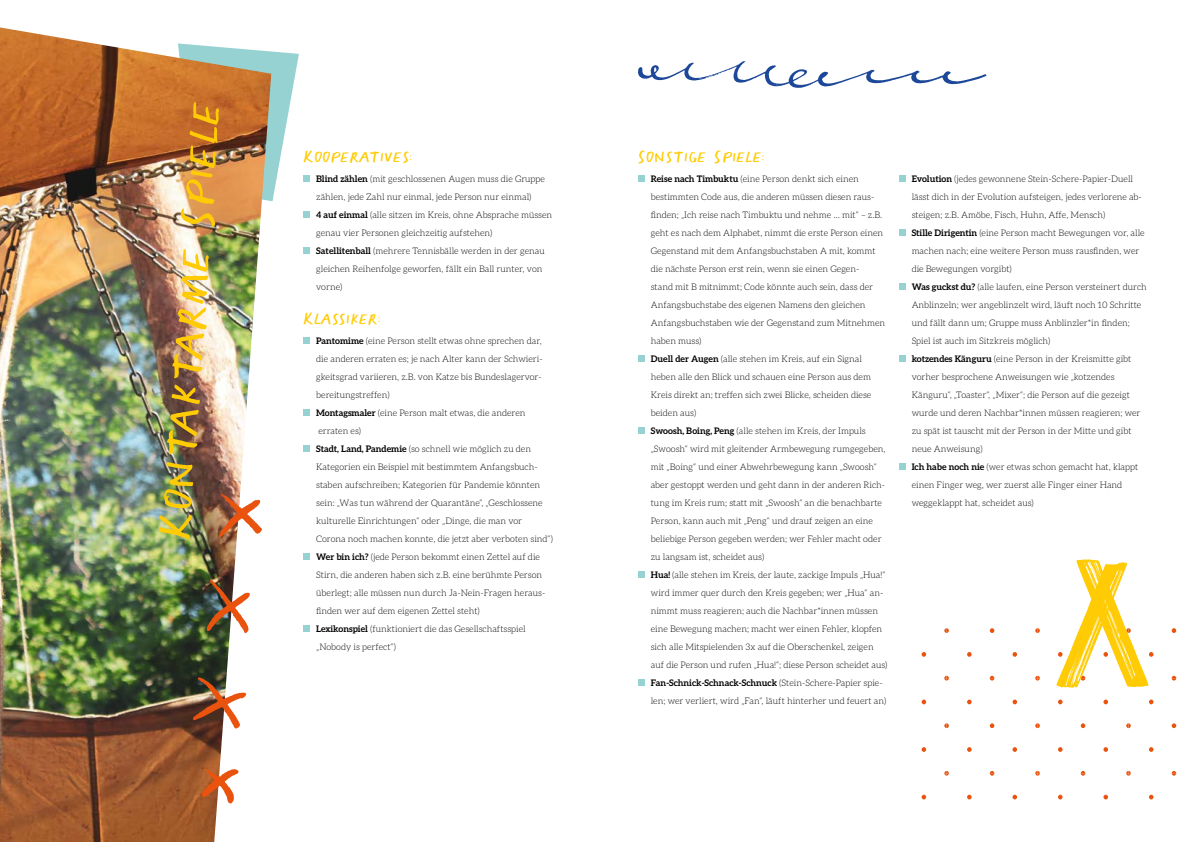
<style>
.page{position:relative;width:1191px;height:842px;background:#fff}
.page>*{position:absolute;margin:0;border:0;box-sizing:border-box;transform-origin:0 0}
.t1{font:99.1px "Quisas null";color:#fecb04}
.t2{font:37px "Quisas null";color:#fecb04}
.t3{font:300 9px/18px "Aleo";color:#000}
.s1{font-weight:700}
</style>
<div class="page">
<svg style="left:271px;top:51px;width:28px;height:150px"></svg>
<img style="left:0;top:27px;width:271px;height:815px">
<svg style="left:219px;top:494px;width:43px;height:44px"></svg>
<svg style="left:193px;top:677px;width:53px;height:52px"></svg>
<svg style="left:202px;top:769px;width:36px;height:34px"></svg>
<svg style="left:206px;top:580px;width:44px;height:53px"></svg>
<svg style="left:1171px;top:628px;width:5px;height:5px"></svg>
<svg style="left:1171px;top:723px;width:5px;height:5px"></svg>
<svg style="left:1149px;top:747px;width:4px;height:5px"></svg>
<svg style="left:1149px;top:699px;width:4px;height:5px"></svg>
<svg style="left:1171px;top:676px;width:5px;height:4px"></svg>
<svg style="left:1149px;top:795px;width:4px;height:4px"></svg>
<svg style="left:1171px;top:771px;width:5px;height:5px"></svg>
<svg style="left:1126px;top:723px;width:4px;height:5px"></svg>
<svg style="left:1080px;top:723px;width:5px;height:5px"></svg>
<svg style="left:1058px;top:747px;width:4px;height:5px"></svg>
<svg style="left:1103px;top:747px;width:5px;height:5px"></svg>
<svg style="left:1058px;top:699px;width:4px;height:5px"></svg>
<svg style="left:1103px;top:699px;width:5px;height:5px"></svg>
<svg style="left:1058px;top:795px;width:4px;height:4px"></svg>
<svg style="left:1103px;top:795px;width:5px;height:4px"></svg>
<svg style="left:1126px;top:771px;width:4px;height:5px"></svg>
<svg style="left:1080px;top:771px;width:5px;height:5px"></svg>
<svg style="left:1035px;top:628px;width:4px;height:5px"></svg>
<svg style="left:989px;top:628px;width:5px;height:5px"></svg>
<svg style="left:967px;top:652px;width:4px;height:5px"></svg>
<svg style="left:1012px;top:652px;width:5px;height:5px"></svg>
<svg style="left:1035px;top:723px;width:4px;height:5px"></svg>
<svg style="left:989px;top:723px;width:5px;height:5px"></svg>
<svg style="left:967px;top:747px;width:4px;height:5px"></svg>
<svg style="left:1012px;top:747px;width:5px;height:5px"></svg>
<svg style="left:967px;top:699px;width:4px;height:5px"></svg>
<svg style="left:1012px;top:699px;width:5px;height:5px"></svg>
<svg style="left:1035px;top:676px;width:4px;height:4px"></svg>
<svg style="left:989px;top:676px;width:5px;height:4px"></svg>
<svg style="left:967px;top:795px;width:4px;height:4px"></svg>
<svg style="left:1012px;top:795px;width:5px;height:4px"></svg>
<svg style="left:1035px;top:771px;width:4px;height:5px"></svg>
<svg style="left:989px;top:771px;width:5px;height:5px"></svg>
<svg style="left:944px;top:628px;width:5px;height:5px"></svg>
<svg style="left:921px;top:652px;width:5px;height:5px"></svg>
<svg style="left:944px;top:723px;width:5px;height:5px"></svg>
<svg style="left:921px;top:747px;width:5px;height:5px"></svg>
<svg style="left:921px;top:699px;width:5px;height:5px"></svg>
<svg style="left:944px;top:676px;width:5px;height:4px"></svg>
<svg style="left:921px;top:795px;width:5px;height:4px"></svg>
<svg style="left:944px;top:771px;width:5px;height:5px"></svg>
<svg style="left:1056px;top:559px;width:97px;height:130px"></svg>
<svg style="left:638px;top:61px;width:348px;height:27px"></svg>
<div style="left:303px;top:175px;width:7px;height:7px;background:#97d2d2"></div>
<div style="left:303px;top:211px;width:7px;height:7px;background:#97d2d2"></div>
<div style="left:303px;top:247px;width:7px;height:7px;background:#97d2d2"></div>
<div style="left:303px;top:337px;width:7px;height:7px;background:#97d2d2"></div>
<div style="left:303px;top:409px;width:7px;height:7px;background:#97d2d2"></div>
<div style="left:303px;top:445px;width:7px;height:7px;background:#97d2d2"></div>
<div style="left:303px;top:553px;width:7px;height:7px;background:#97d2d2"></div>
<div style="left:303px;top:625px;width:7px;height:7px;background:#97d2d2"></div>
<div style="left:638px;top:175px;width:6px;height:7px;background:#97d2d2"></div>
<div style="left:638px;top:355px;width:6px;height:7px;background:#97d2d2"></div>
<div style="left:638px;top:427px;width:6px;height:7px;background:#97d2d2"></div>
<div style="left:638px;top:571px;width:6px;height:7px;background:#97d2d2"></div>
<div style="left:638px;top:679px;width:6px;height:7px;background:#97d2d2"></div>
<div style="left:899px;top:175px;width:6px;height:7px;background:#97d2d2"></div>
<div style="left:899px;top:229px;width:6px;height:7px;background:#97d2d2"></div>
<div style="left:899px;top:283px;width:6px;height:7px;background:#97d2d2"></div>
<div style="left:899px;top:355px;width:6px;height:7px;background:#97d2d2"></div>
<div style="left:899px;top:463px;width:6px;height:7px;background:#97d2d2"></div>
<h1 class="t1" style="left:102px;top:534px;width:442px;rotate:-86deg">Kontaktarme Spiele</h1>
<h2 class="t2" style="left:303px;top:129px;width:110px">Kooperatives:</h2>
<p class="t3" style="left:316px;top:169px;width:238px"><span class="s1">Blind zählen</span> (mit geschlossenen Augen muss die Gruppe zählen, jede Zahl nur einmal, jede Person nur einmal)<br><span class="s1">4 auf einmal</span> (alle sitzen im Kreis, ohne Absprache müssen genau vier Personen gleichzeitig aufstehen)<br><span class="s1">Satellitenball</span> (mehrere Tennisbälle werden in der genau gleichen Reihenfolge geworfen, fällt ein Ball runter, von vorne)</p>
<h2 class="t2" style="left:303px;top:291px;width:78px">Klassiker:</h2>
<p class="t3" style="left:316px;top:331px;width:238px"><span class="s1">Pantomime</span> (eine Person stellt etwas ohne sprechen dar, die anderen erraten es; je nach Alter kann der Schwieri&shy;gkeitsgrad variieren, z.B. von Katze bis Bundeslagervo--- r&shy;bereitungstreffen)<br><span class="s1">Montagsmaler</span> (eine Person malt etwas, die anderen erraten es)<br><span class="s1">Stadt, Land, Pandemie</span> (so schnell wie möglich zu den Kategorien ein Beispiel mit bestimmtem Anfangsbuch&shy;staben aufschreiben; Kategorien für Pandemie könnten sein: „Was tun während der Quarantäne“, „Geschlossene kulturelle Einrichtungen“ oder „Dinge, die man vor Corona noch machen konnte, die jetzt aber verboten sind“)<br><span class="s1">Wer bin ich?</span> (jede Person bekommt einen Zettel auf die Stirn, die anderen haben sich z.B. eine berühmte Person überlegt; alle müssen nun durch Ja-Nein-Fragen heraus&shy;finden wer auf dem eigenen Zettel steht)<br><span class="s1">Lexikonspiel</span> (funktioniert die das Gesellschaftsspiel „Nobody is perfect“)</p>
<h2 class="t2" style="left:638px;top:129px;width:128px">Sonstige Spiele:</h2>
<p class="t3" style="left:651px;top:169px;width:238px"><span class="s1">Reise nach Timbuktu</span> (eine Person denkt sich einen bestimmten Code aus, die anderen müssen diesen raus&shy;finden; „Ich reise nach Timbuktu und nehme … mit“ – z.B. geht es nach dem Alphabet, nimmt die erste Person einen Gegenstand mit dem Anfangsbuchstaben A mit, kommt die nächste Person erst rein, wenn sie einen Gegen-<br>stand mit B mitnimmt; Code könnte auch sein, dass der Anfangsbuchstabe des eigenen Namens den gleichen Anfangsbuchstaben wie der Gegenstand zum Mitnehmen haben muss)<br><span class="s1">Duell der Augen</span> (alle stehen im Kreis, auf ein Signal heben alle den Blick und schauen eine Person aus dem Kreis direkt an; treffen sich zwei Blicke, scheiden diese beiden aus)<br><span class="s1">Swoosh, Boing, Peng</span> (alle stehen im Kreis, der Impuls „Swoosh“ wird mit gleitender Armbewegung rumgegeben, mit „Boing“ und einer Abwehrbewegung kann „Swoosh“ aber gestoppt werden und geht dann in der anderen Rich&shy;tung im Kreis rum; statt mit „Swoosh“ an die benachbarte Person, kann auch mit „Peng“ und drauf zeigen an eine beliebige Person gegeben werden; wer Fehler macht oder zu langsam ist, scheidet aus)<br><span class="s1">Hua!</span> (alle stehen im Kreis, der laute, zackige Impuls „Hua!“ wird immer quer durch den Kreis gegeben; wer „Hua“ an&shy;nimmt muss reagieren; auch die Nachbar*innen müssen eine Bewegung machen; macht wer einen Fehler, klopfen sich alle Mitspielenden 3x auf die Oberschenkel, zeigen auf die Person und rufen „Hua!“; diese Person scheidet aus)<br><span class="s1">Fan-Schnick-Schnack-Schnuck</span> (Stein-Schere-Papier spie&shy;len; wer verliert, wird „Fan“, läuft hinterher und feuert an)</p>
<p class="t3" style="left:911px;top:169px;width:237px"><span class="s1">Evolution</span> (jedes gewonnene Stein-Schere-Papier-Duell lässt dich in der Evolution aufsteigen, jedes verlorene ab&shy;steigen; z.B. Amöbe, Fisch, Huhn, Affe, Mensch)<br><span class="s1">Stille Dirigentin</span> (eine Person macht Bewegungen vor, alle machen nach; eine weitere Person muss rausfinden, wer die Bewegungen vorgibt)<br><span class="s1">Was guckst du?</span> (alle laufen, eine Person versteinert durch Anblinzeln; wer angeblinzelt wird, läuft noch 10 Schritte und fällt dann um; Gruppe muss Anblinzler*in finden; Spiel ist auch im Sitzkreis möglich)<br><span class="s1">kotzendes Känguru</span> (eine Person in der Kreismitte gibt vorher besprochene Anweisungen wie „kotzendes Känguru“, „Toaster“, „Mixer“; die Person auf die gezeigt wurde und deren Nachbar*innen müssen reagieren; wer zu spät ist tauscht mit der Person in der Mitte und gibt neue Anweisung)<br><span class="s1">Ich habe noch nie</span> (wer etwas schon gemacht hat, klappt einen Finger weg, wer zuerst alle Finger einer Hand weggeklappt hat, scheidet aus)</p>
</div>
